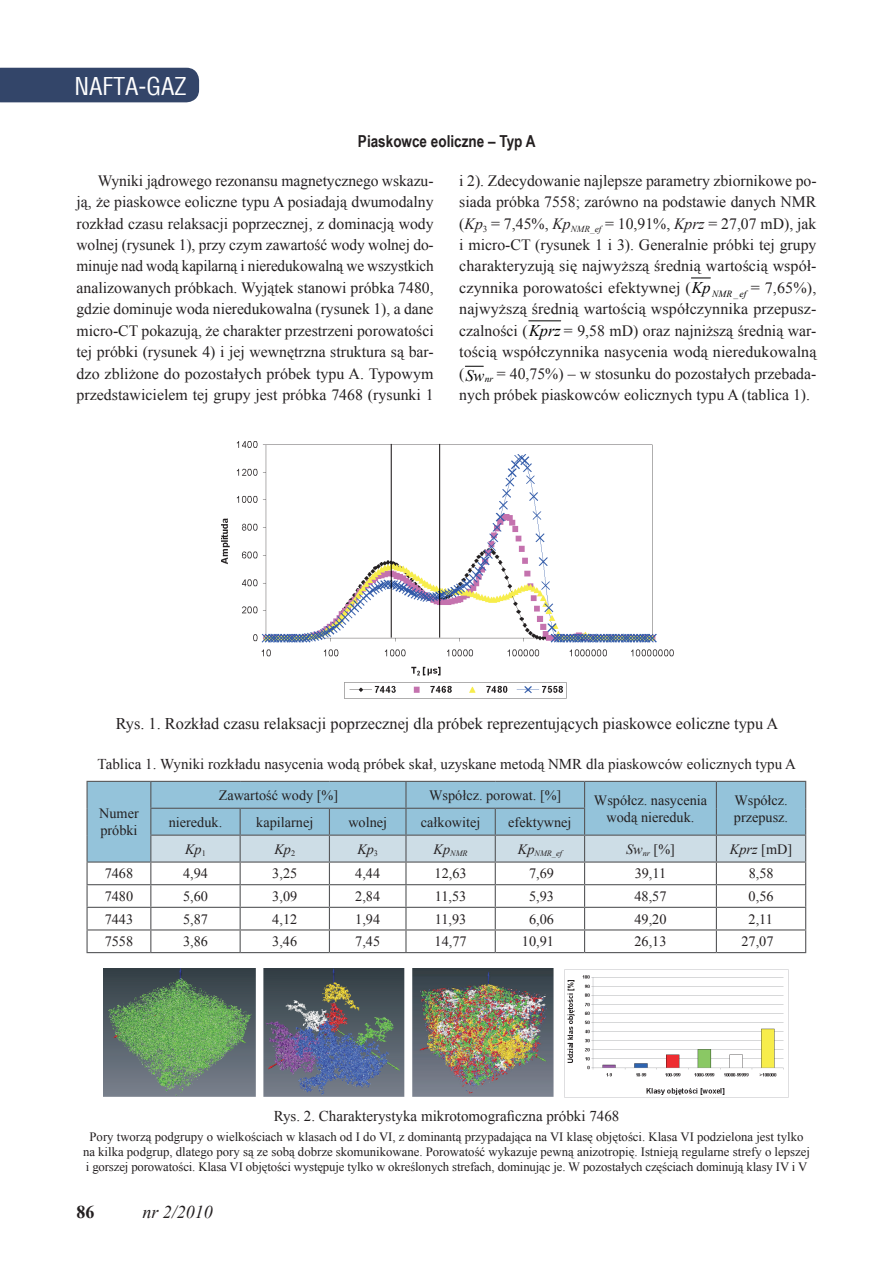
<style>
.page{position:relative;width:893px;height:1263px;background:#fff}
.page>*{position:absolute;margin:0;border:0;box-sizing:border-box;transform-origin:0 0}
.t1{font:24px "Switzerland Condensed";color:#fff}
.t2{font:italic 18px "Times New Roman";color:#231f20}
.t3{font:700 18px "Times New Roman";color:#231f20}
.t4{font:700 16.5px "Arial Narrow";color:#231f20}
.t5{font:16.35px "Times New Roman";color:#231f20}
.t6{font:15.75px/21.5px "Times New Roman";color:#231f20;text-align:justify}
.t7{font:15px "Times New Roman";color:#231f20}
.t8{font:14.25px/17.1px "Times New Roman";color:#231f20}
.t9{font:italic 14.25px "Times New Roman";color:#231f20}
.t10{font:12.75px/15.3px "Times New Roman";color:#231f20;text-align:center}
.t11{font:italic 8.25px "Times New Roman";color:#231f20}
.s1{font-style:italic}
.s2{font-style:italic;font-size:16.2px;color:#000}
.s3{font-style:normal}
</style>
<div class="page">
<div style="left:0;top:68px;width:199px;height:34px;background:#334569"></div>
<svg style="left:691px;top:278px;width:19px;height:1px"></svg>
<hr style="left:529px;top:320px;width:32px;height:1px;background:#000">
<svg style="left:465px;top:366px;width:18px;height:1px"></svg>
<div style="left:88px;top:782px;width:62px;height:79px;background:#94c3da"></div>
<hr style="left:86px;top:884px;width:65px;height:1px;background:#57585a">
<hr style="left:86px;top:907px;width:65px;height:1px;background:#57585a">
<hr style="left:86px;top:929px;width:65px;height:1px;background:#57585a">
<hr style="left:86px;top:781px;width:65px;height:1px;background:#57585a">
<hr style="left:86px;top:782px;width:2px;height:26px;background:#57585a">
<hr style="left:151px;top:781px;width:89px;height:1px;background:#57585a">
<hr style="left:240px;top:781px;width:89px;height:1px;background:#57585a">
<hr style="left:329px;top:781px;width:77px;height:1px;background:#57585a">
<hr style="left:406px;top:781px;width:89px;height:1px;background:#57585a">
<hr style="left:495px;top:781px;width:90px;height:1px;background:#57585a">
<hr style="left:585px;top:781px;width:131px;height:1px;background:#57585a">
<hr style="left:716px;top:781px;width:90px;height:1px;background:#57585a">
<hr style="left:86px;top:808px;width:2px;height:27px;background:#57585a">
<hr style="left:86px;top:835px;width:2px;height:26px;background:#57585a">
<hr style="left:86px;top:861px;width:65px;height:2px;background:#57585a">
<hr style="left:86px;top:863px;width:2px;height:21px;background:#57585a">
<hr style="left:86px;top:885px;width:2px;height:22px;background:#57585a">
<hr style="left:86px;top:908px;width:2px;height:21px;background:#57585a">
<hr style="left:86px;top:930px;width:2px;height:22px;background:#57585a">
<hr style="left:86px;top:952px;width:65px;height:1px;background:#57585a">
<hr style="left:151px;top:952px;width:89px;height:1px;background:#57585a">
<hr style="left:240px;top:952px;width:89px;height:1px;background:#57585a">
<hr style="left:329px;top:952px;width:77px;height:1px;background:#57585a">
<hr style="left:406px;top:952px;width:89px;height:1px;background:#57585a">
<hr style="left:585px;top:952px;width:131px;height:1px;background:#57585a">
<hr style="left:495px;top:952px;width:90px;height:1px;background:#57585a">
<svg style="left:150px;top:782px;width:656px;height:170px"></svg>
<hr style="left:716px;top:952px;width:90px;height:1px;background:#57585a">
<img style="left:103px;top:968px;width:686px;height:130px">
<img style="left:221px;top:441px;width:453px;height:258px">
<h1 class="t1" style="left:74px;top:71px;width:114px">NAFTA-GAZ</h1>
<p class="t4" style="left:358px;top:129px;width:179px">Piaskowce eoliczne – Typ A</p>
<p class="t6" style="left:77px;top:169px;width:359px;text-indent:21px">Wyniki jądrowego rezonansu magnetycznego wskazu&shy;ją, że piaskowce eoliczne typu A posiadają dwumodalny rozkład czasu relaksacji poprzecznej, z dominacją wody wolnej (rysunek 1), przy czym zawartość wody wolnej do&shy;minuje nad wodą kapilarną i nieredukowalną we wszystkich analizowanych próbkach. Wyjątek stanowi próbka 7480, gdzie dominuje woda nieredukowalna (rysunek 1), a dane micro-CT pokazują, że charakter przestrzeni porowatości tej próbki (rysunek 4) i jej wewnętrzna struktura są bar&shy;dzo zbliżone do pozostałych próbek typu A. Typowym przedstawicielem tej grupy jest próbka 7468 (rysunki 1</p>
<p class="t6" style="left:459px;top:169px;width:359px">i 2). Zdecydowanie najlepsze parametry zbiornikowe po&shy;siada próbka 7558; zarówno na podstawie danych NMR (<span class="s1">Kp</span><sub>3</sub> = 7,45%, <span class="s1">Kp</span><sub>NMR_ef</sub> = 10,91%, <span class="s1">Kprz</span> = 27,07 mD), jak i micro-CT (rysunek 1 i 3). Generalnie próbki tej grupy charakteryzują się najwyższą średnią wartością współ&shy;czynnika porowatości efektywnej (<span class="s2">Kp</span> <sub>NMR_</sub> <sub>ef</sub> = 7,65%), najwyższą średnią wartością współczynnika przepusz&shy;czalności (<span class="s2">Kprz</span> = 9,58 mD) oraz najniższą średnią war&shy;tością współczynnika nasycenia wodą nieredukowalną (<span class="s2">Sw</span><sub>nr</sub> = 40,75%) – w stosunku do pozostałych przebada&shy;nych próbek piaskowców eolicznych typu A (tablica 1).</p>
<p class="t5" style="left:116px;top:712px;width:664px">Rys. 1. Rozkład czasu relaksacji poprzecznej dla próbek reprezentujących piaskowce eoliczne typu A</p>
<p class="t7" style="left:98px;top:753px;width:700px">Tablica 1. Wyniki rozkładu nasycenia wodą próbek skał, uzyskane metodą NMR dla piaskowców eolicznych typu A</p>
<p class="t8" style="left:99px;top:804px;width:41px">Numer próbki</p>
<p class="t8" style="left:219px;top:786px;width:121px">Zawartość wody [%]</p>
<p class="t8" style="left:429px;top:786px;width:134px">Współcz. porowat. [%]</p>
<p class="t8" style="left:594px;top:791px;width:115px;text-align:center">Współcz. nasycenia wodą niereduk.</p>
<p class="t8" style="left:734px;top:791px;width:56px">Współcz. przepusz.</p>
<p class="t8" style="left:169px;top:813px;width:55px">niereduk.</p>
<p class="t8" style="left:256px;top:813px;width:58px">kapilarnej</p>
<p class="t8" style="left:348px;top:813px;width:40px">wolnej</p>
<p class="t8" style="left:421px;top:813px;width:61px">całkowitej</p>
<p class="t8" style="left:508px;top:813px;width:65px">efektywnej</p>
<p class="t9" style="left:185px;top:839px;width:22px">Kp<sub>1</sub></p>
<p class="t9" style="left:274px;top:839px;width:22px">Kp<sub>2</sub></p>
<p class="t9" style="left:357px;top:839px;width:22px">Kp<sub>3</sub></p>
<p class="t11" style="left:434px;top:848px;width:36px"><sup>Kp</sup>NMR</p>
<p class="t11" style="left:518px;top:848px;width:46px"><sup>Kp</sup>NMR_ef</p>
<p class="t8" style="left:626px;top:840px;width:50px"><span class="s1">Sw</span><sub>nr</sub> [%]</p>
<p class="t9" style="left:730px;top:839px;width:64px">Kprz <span class="s3">[mD]</span></p>
<p class="t8" style="left:105px;top:865px;width:30px">7468</p>
<p class="t8" style="left:183px;top:865px;width:26px">4,94</p>
<p class="t8" style="left:272px;top:865px;width:26px">3,25</p>
<p class="t8" style="left:355px;top:865px;width:26px">4,44</p>
<p class="t8" style="left:435px;top:865px;width:34px">12,63</p>
<p class="t8" style="left:529px;top:865px;width:26px">7,69</p>
<p class="t8" style="left:635px;top:865px;width:33px">39,11</p>
<p class="t8" style="left:749px;top:865px;width:26px">8,58</p>
<p class="t8" style="left:105px;top:887px;width:30px">7480</p>
<p class="t8" style="left:183px;top:887px;width:26px">5,60</p>
<p class="t8" style="left:272px;top:887px;width:26px">3,09</p>
<p class="t8" style="left:355px;top:887px;width:26px">2,84</p>
<p class="t8" style="left:435px;top:887px;width:33px">11,53</p>
<p class="t8" style="left:529px;top:887px;width:26px">5,93</p>
<p class="t8" style="left:634px;top:887px;width:34px">48,57</p>
<p class="t8" style="left:749px;top:887px;width:26px">0,56</p>
<p class="t8" style="left:105px;top:910px;width:30px">7443</p>
<p class="t8" style="left:183px;top:910px;width:26px">5,87</p>
<p class="t8" style="left:272px;top:910px;width:26px">4,12</p>
<p class="t8" style="left:355px;top:910px;width:26px">1,94</p>
<p class="t8" style="left:435px;top:910px;width:33px">11,93</p>
<p class="t8" style="left:529px;top:910px;width:26px">6,06</p>
<p class="t8" style="left:634px;top:910px;width:34px">49,20</p>
<p class="t8" style="left:749px;top:910px;width:26px">2,11</p>
<p class="t8" style="left:105px;top:933px;width:30px">7558</p>
<p class="t8" style="left:183px;top:933px;width:26px">3,86</p>
<p class="t8" style="left:272px;top:933px;width:26px">3,46</p>
<p class="t8" style="left:355px;top:933px;width:26px">7,45</p>
<p class="t8" style="left:435px;top:933px;width:34px">14,77</p>
<p class="t8" style="left:522px;top:933px;width:34px">10,91</p>
<p class="t8" style="left:634px;top:933px;width:34px">26,13</p>
<p class="t8" style="left:741px;top:933px;width:34px">27,07</p>
<p class="t7" style="left:274px;top:1106px;width:347px">Rys. 2. Charakterystyka mikrotomograficzna próbki 7468</p>
<p class="t10" style="left:83px;top:1128px;width:728px">Pory tworzą podgrupy o wielkościach w klasach od I do VI, z dominantą przypadająca na VI klasę objętości. Klasa VI podzielona jest tylko na kilka podgrup, dlatego pory są ze sobą dobrze skomunikowane. Porowatość wykazuje pewną anizotropię. Istnieją regularne strefy o lepszej i gorszej porowatości. Klasa VI objętości występuje tylko w określonych strefach, dominując je. W pozostałych częściach dominują klasy IV i V</p>
<p class="t3" style="left:77px;top:1199px;width:19px">86</p>
<p class="t2" style="left:142px;top:1200px;width:72px">nr 2/2010</p>
</div>
